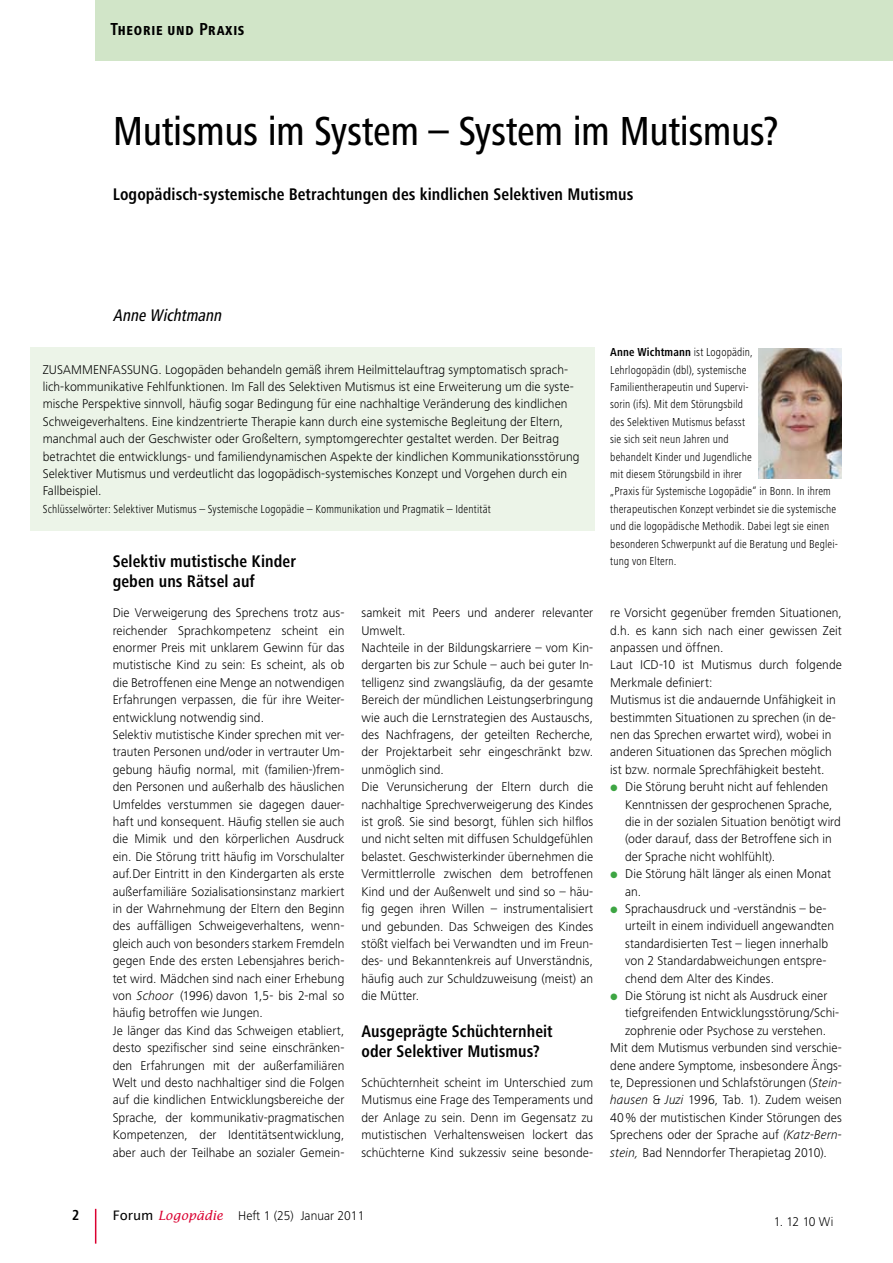
<style>
.page{position:relative;width:893px;height:1263px;background:#fff}
.page>*{position:absolute;margin:0;border:0;box-sizing:border-box;transform-origin:0 0}
.t1{font:500 condensed 42px "Frutiger Next LT";letter-spacing:-.01em;color:#000}
.t2{font:700 condensed 17.4px/20.2px "Frutiger Next LT";letter-spacing:.005em;color:#000}
.t3{font:italic 500 condensed 17.4px "Frutiger Next LT";color:#000}
.t4{font:700 condensed 15px "Frutiger Next LT";color:#000}
.t5{font:800 condensed 13.5px "Frutiger Next LT";letter-spacing:.055em;color:#000}
.t6{font:300 13.2px/17.4px "Frutiger Next LT";letter-spacing:.005em;color:#000}
.t7{font:300 condensed 12px/17.4px "Frutiger Next LT";letter-spacing:.01em;color:#000}
.s1{font-weight:700;font-size:18px}
.s2{font-weight:700}
.s3{font-style:italic}
.s4{font-family:"Lucida Sans Unicode";font-weight:400}
.s5{font-family:"Lucida";font-weight:400;font-style:italic;font-size:12.75px;color:#da0031}
</style>
<div class="page">
<hr style="left:95px;top:1209px;width:1px;height:34px;background:#da0031">
<div style="left:96px;top:0;width:797px;height:61px;background:#d1e5c8"></div>
<div style="left:30px;top:347px;width:564px;height:183px;background:#ecf4e8"></div>
<img style="left:759px;top:349px;width:82px;height:130px">
<p class="t5" style="left:111px;top:23px;width:135px"><span class="s1">T</span>HEORIE UND <span class="s1">P</span>RAXIS</p>
<h1 class="t1" style="left:113px;top:108px;width:667px">Mutismus im System – System im Mutismus?</h1>
<h2 class="t2" style="left:113px;top:184px;width:522px">Logopädisch-systemische Betrachtungen des kindlichen Selektiven Mutismus</h2>
<h2 class="t3" style="left:113px;top:306px;width:114px">Anne Wichtmann</h2>
<p class="t6" style="left:43px;top:360px;width:538px">ZUSAMMENFASSUNG. Logopäden behandeln gemäß ihrem Heilmittelauftrag symptomatisch sprach&shy;lich-kommunikative Fehlfunktionen. Im Fall des Selektiven Mutismus ist eine Erweiterung um die syste&shy;mische Perspektive sinnvoll, häufig sogar Bedingung für eine nachhaltige Veränderung des kindlichen Schweigeverhaltens. Eine kindzentrierte Therapie kann durch eine systemische Begleitung der Eltern, manchmal auch der Geschwister oder Großeltern, symptomgerechter gestaltet werden. Der Beitrag betrachtet die entwicklungs- und familiendynamischen Aspekte der kindlichen Kommunikationsstörung Selektiver Mutismus und verdeutlicht das logopädisch-systemisches Konzept und Vorgehen durch ein Fallbeispiel.</p>
<p class="t7" style="left:43px;top:500px;width:450px">Schlüsselwörter: Selektiver Mutismus – Systemische Logopädie – Kommunikation und Pragmatik – Identität</p>
<p class="t7" style="left:610px;top:343px;width:229px"><span class="s2">Anne Wichtmann</span> ist Logopädin,<br>Lehrlogopädin (dbl), systemische<br>Familientherapeutin und Supervi-<br>sorin (ifs). Mit dem Störungsbild<br>des Selektiven Mutismus befasst<br>sie sich seit neun Jahren und<br>behandelt Kinder und Jugendliche<br>mit diesem Störungsbild in ihrer<br>„Praxis für Systemische Logopädie“ in Bonn. In ihrem therapeutischen Konzept verbindet sie die systemische und die logopädische Methodik. Dabei legt sie einen besonderen Schwerpunkt auf die Beratung und Beglei-</p>
<h2 class="t2" style="left:113px;top:551px;width:185px">Selektiv mutistische Kinder</h2>
<p class="t7" style="left:610px;top:552px;width:68px">tung von Eltern.</p>
<h2 class="t2" style="left:113px;top:571px;width:144px">geben uns Rätsel auf</h2>
<p class="t6" style="left:113px;top:604px;width:233px">Die Verweigerung des Sprechens trotz aus&shy;reichender Sprachkompetenz scheint ein enormer Preis mit unklarem Gewinn für das mutistische Kind zu sein: Es scheint, als ob die Betroffenen eine Menge an notwendigen Erfahrungen verpassen, die für ihre Weiter&shy;entwicklung notwendig sind.<br>Selektiv mutistische Kinder sprechen mit ver&shy;trauten Personen und/oder in vertrauter Um&shy;gebung häufig normal, mit (familien-)frem&shy;den Personen und außerhalb des häuslichen Umfeldes verstummen sie dagegen dauer&shy;haft und konsequent. Häufig stellen sie auch die Mimik und den körperlichen Ausdruck ein. Die Störung tritt häufig im Vorschulalter auf.Der Eintritt in den Kindergarten als erste außerfamiliäre Sozialisationsinstanz markiert in der Wahrnehmung der Eltern den Beginn des auffälligen Schweigeverhaltens, wenn&shy;gleich auch von besonders starkem Fremdeln gegen Ende des ersten Lebensjahres berich&shy;tet wird. Mädchen sind nach einer Erhebung von <span class="s3">Schoor</span> (1996) davon 1,5- bis 2-mal so häufig betroffen wie Jungen.<br>Je länger das Kind das Schweigen etabliert, desto spezifischer sind seine einschränken&shy;den Erfahrungen mit der außerfamiliären Welt und desto nachhaltiger sind die Folgen auf die kindlichen Entwicklungsbereiche der Sprache, der kommunikativ-pragmatischen Kompetenzen, der Identitätsentwicklung, aber auch der Teilhabe an sozialer Gemein-</p>
<p class="t6" style="left:361px;top:604px;width:233px">samkeit mit Peers und anderer relevanter Umwelt.<br>Nachteile in der Bildungskarriere – vom Kin&shy;dergarten bis zur Schule – auch bei guter In&shy;telligenz sind zwangsläufig, da der gesamte Bereich der mündlichen Leistungserbringung wie auch die Lernstrategien des Austauschs, des Nachfragens, der geteilten Recherche, der Projektarbeit sehr eingeschränkt bzw. unmöglich sind.<br>Die Verunsicherung der Eltern durch die nachhaltige Sprechverweigerung des Kindes ist groß. Sie sind besorgt, fühlen sich hilflos und nicht selten mit diffusen Schuldgefühlen belastet. Geschwisterkinder übernehmen die Vermittlerrolle zwischen dem betroffenen Kind und der Außenwelt und sind so – häu&shy;fig gegen ihren Willen – instrumentalisiert und gebunden. Das Schweigen des Kindes stößt vielfach bei Verwandten und im Freun&shy;des- und Bekanntenkreis auf Unverständnis, häufig auch zur Schuldzuweisung (meist) an die Mütter.</p>
<p class="t6" style="left:610px;top:604px;width:233px">re Vorsicht gegenüber fremden Situationen, d.h. es kann sich nach einer gewissen Zeit anpassen und öffnen.<br>Laut ICD-10 ist Mutismus durch folgende Merkmale definiert:<br>Mutismus ist die andauernde Unfähigkeit in bestimmten Situationen zu sprechen (in de&shy;nen das Sprechen erwartet wird), wobei in anderen Situationen das Sprechen möglich ist bzw. normale Sprechfähigkeit besteht.</p>
<p class="t6" style="left:625px;top:778px;width:204px">Die Störung beruht nicht auf fehlenden</p>
<p class="t6" style="left:625px;top:795px;width:209px">Kenntnissen der gesprochenen Sprache,</p>
<p class="t6" style="left:625px;top:813px;width:217px">die in der sozialen Situation benötigt wird</p>
<p class="t6" style="left:625px;top:830px;width:208px">(oder darauf, dass der Betroffene sich in</p>
<p class="t6" style="left:625px;top:848px;width:152px">der Sprache nicht wohlfühlt).</p>
<p class="t6" style="left:625px;top:865px;width:208px">Die Störung hält länger als einen Monat</p>
<p class="t6" style="left:625px;top:882px;width:18px">an.</p>
<p class="t6" style="left:625px;top:900px;width:203px">Sprachausdruck und -verständnis – be-</p>
<p class="t6" style="left:625px;top:917px;width:210px">urteilt in einem individuell angewandten</p>
<p class="t6" style="left:625px;top:935px;width:204px">standardisierten Test – liegen innerhalb</p>
<p class="t6" style="left:625px;top:952px;width:203px">von 2 Standardabweichungen entspre-</p>
<p class="t6" style="left:625px;top:969px;width:150px">chend dem Alter des Kindes.</p>
<p class="t6" style="left:625px;top:987px;width:204px">Die Störung ist nicht als Ausdruck einer</p>
<p class="t6" style="left:625px;top:1004px;width:216px">tiefgreifenden Entwicklungsstörung/Schi-</p>
<p class="t6" style="left:625px;top:1022px;width:202px">zophrenie oder Psychose zu verstehen.</p>
<p class="t6" style="left:610px;top:1039px;width:233px">Mit dem Mutismus verbunden sind verschie-</p>
<p class="t6" style="left:610px;top:1056px;width:233px">dene andere Symptome, insbesondere Ängs-</p>
<p class="t6" style="left:610px;top:1074px;width:233px">te, Depressionen und Schlafstörungen (<span class="s3">Stein-</span></p>
<p class="t6" style="left:610px;top:1091px;width:233px"><span class="s3">hausen</span> &amp; <span class="s3">Juzi</span> 1996, Tab. 1). Zudem weisen</p>
<p class="t6" style="left:610px;top:1109px;width:233px">40% der mutistischen Kinder Störungen des</p>
<p class="t6" style="left:610px;top:1126px;width:233px">Sprechens oder der Sprache auf <span class="s3">(Katz-Bern-</span></p>
<p class="t6" style="left:610px;top:1143px;width:218px"><span class="s3">stein,</span> Bad Nenndorfer Therapietag 2010).</p>
<h2 class="t2" style="left:361px;top:1021px;width:193px">Ausgeprägte Schüchternheit oder Selektiver Mutismus?</h2>
<p class="t6" style="left:361px;top:1074px;width:233px;text-align:justify">Schüchternheit scheint im Unterschied zum Mutismus eine Frage des Temperaments und der Anlage zu sein. Denn im Gegensatz zu mutistischen Verhaltensweisen lockert das schüchterne Kind sukzessiv seine besonde-</p>
<p class="t4" style="left:72px;top:1206px;width:9px">2</p>
<p class="t6" style="left:113px;top:1207px;width:253px"><span class="s4">Forum</span> <span class="s5">Logopädie</span> Heft 1 (25) Januar 2011</p>
<p class="t6" style="left:774px;top:1213px;width:61px">1. 12 10 Wi</p>
</div>
